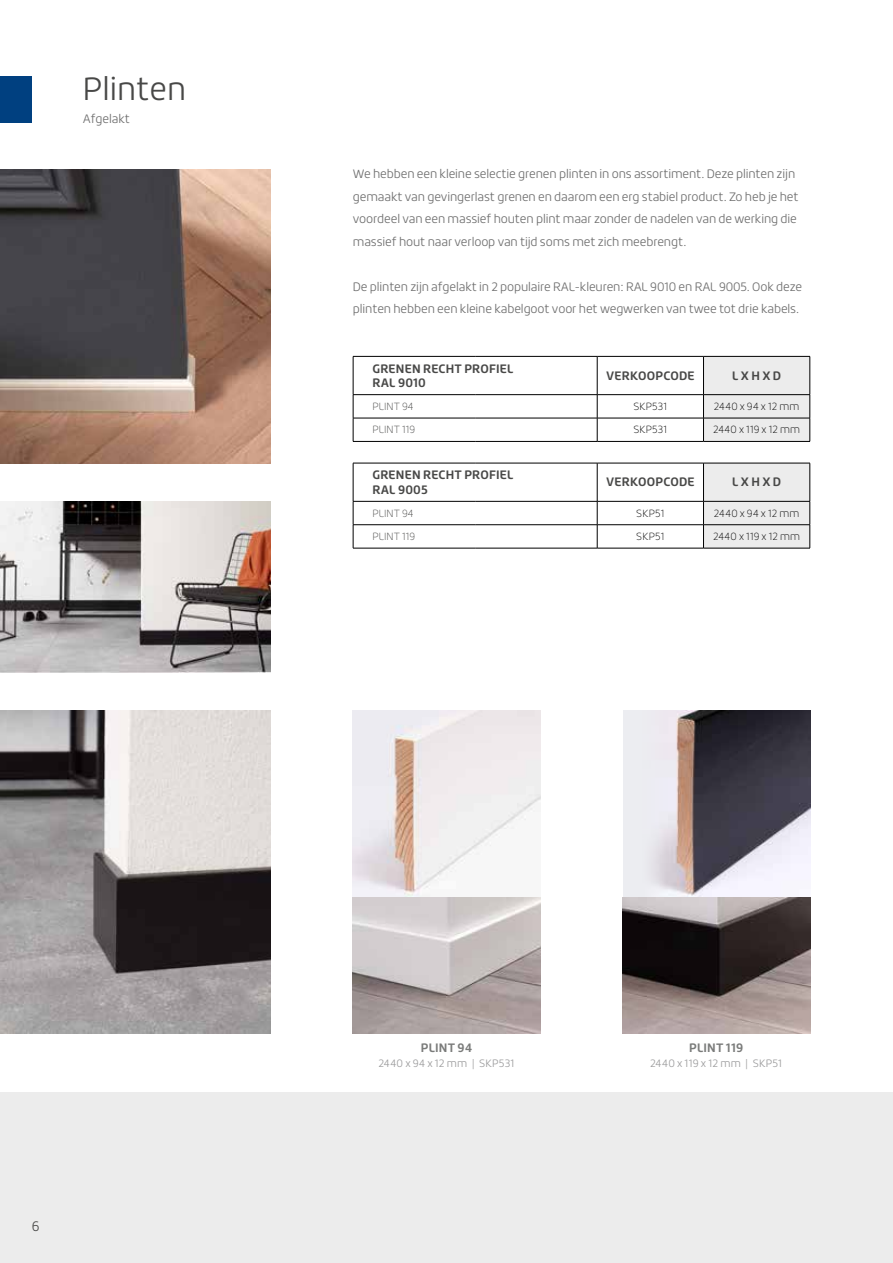
<style>
.page{position:relative;width:893px;height:1263px;background:#fff}
.page>*{position:absolute;margin:0;border:0;box-sizing:border-box;transform-origin:0 0}
.t1{font:300 31.5px "Roihu";color:#484847}
.t2{font:300 13.5px "Roihu";color:#484847}
.t3{font:300 12px/22.5px "Roihu";letter-spacing:-.01em;color:#6e6e6e}
.t4{font:700 12px/14.4px "Roihu";letter-spacing:.015em;color:#484847}
.t5{font:700 12px "Roihu";letter-spacing:.015em;color:#7a7b7a}
.t6{font:300 10.5px "Roihu";letter-spacing:.015em;color:#9c9c9d}
.t7{font:100 10.2px "Roihu";letter-spacing:.02em;color:#000}
.t8{font:100 10.2px "Roihu";color:#484847}
</style>
<div class="page">
<div style="left:0;top:1093px;width:893px;height:170px;background:#ececec"></div>
<img style="left:0;top:169px;width:270px;height:295px">
<img style="left:0;top:710px;width:270px;height:323px">
<img style="left:0;top:501px;width:270px;height:171px">
<hr style="left:353px;top:463px;width:122px;height:1px;background:#000">
<hr style="left:353px;top:463px;width:1px;height:38px;background:#000">
<hr style="left:475px;top:463px;width:122px;height:1px;background:#000">
<hr style="left:597px;top:463px;width:106px;height:1px;background:#000">
<hr style="left:597px;top:463px;width:1px;height:38px;background:#000">
<hr style="left:353px;top:501px;width:122px;height:1px;background:#000">
<hr style="left:475px;top:501px;width:122px;height:1px;background:#000">
<hr style="left:353px;top:524px;width:122px;height:1px;background:#000">
<svg style="left:353px;top:501px;width:1px;height:47px"></svg>
<hr style="left:475px;top:524px;width:122px;height:1px;background:#000">
<hr style="left:597px;top:501px;width:106px;height:1px;background:#000">
<hr style="left:353px;top:548px;width:122px;height:1px;background:#000">
<hr style="left:475px;top:548px;width:122px;height:1px;background:#000">
<hr style="left:597px;top:524px;width:106px;height:1px;background:#000">
<hr style="left:703px;top:548px;width:107px;height:1px;background:#000">
<svg style="left:597px;top:501px;width:1px;height:47px"></svg>
<svg style="left:703px;top:463px;width:108px;height:85px;background:#dcdcdc"></svg>
<hr style="left:597px;top:548px;width:106px;height:1px;background:#000">
<hr style="left:353px;top:356px;width:122px;height:1px;background:#000">
<hr style="left:353px;top:357px;width:1px;height:37px;background:#000">
<hr style="left:475px;top:356px;width:122px;height:1px;background:#000">
<hr style="left:597px;top:356px;width:106px;height:1px;background:#000">
<hr style="left:597px;top:357px;width:1px;height:37px;background:#000">
<hr style="left:353px;top:394px;width:122px;height:1px;background:#000">
<hr style="left:475px;top:394px;width:122px;height:1px;background:#000">
<hr style="left:353px;top:418px;width:122px;height:1px;background:#000">
<svg style="left:353px;top:395px;width:1px;height:46px"></svg>
<hr style="left:475px;top:418px;width:122px;height:1px;background:#000">
<hr style="left:597px;top:394px;width:106px;height:1px;background:#000">
<hr style="left:353px;top:441px;width:122px;height:1px;background:#000">
<hr style="left:475px;top:441px;width:122px;height:1px;background:#000">
<hr style="left:597px;top:418px;width:106px;height:1px;background:#000">
<hr style="left:703px;top:441px;width:107px;height:1px;background:#000">
<svg style="left:597px;top:395px;width:1px;height:46px"></svg>
<svg style="left:703px;top:356px;width:108px;height:85px;background:#dcdcdc"></svg>
<hr style="left:597px;top:441px;width:106px;height:1px;background:#000">
<img style="left:353px;top:710px;width:187px;height:323px">
<div style="left:623px;top:710px;width:187px;height:187px;background:#ecedf1"></div>
<img style="left:652px;top:710px;width:158px;height:187px">
<img style="left:623px;top:897px;width:187px;height:136px">
<div style="left:0;top:77px;width:32px;height:46px;background:#004080"></div>
<h1 class="t1" style="left:83px;top:71px;width:105px">Plinten</h1>
<p class="t3" style="left:83px;top:108px;width:48px">Afgelakt</p>
<p class="t3" style="left:353px;top:163px;width:447px">We hebben een kleine selectie grenen plinten in ons assortiment. Deze plinten zijn gemaakt van gevingerlast grenen en daarom een erg stabiel product. Zo heb je het voordeel van een massief houten plint maar zonder de nadelen van de werking die massief hout naar verloop van tijd soms met zich meebrengt.</p>
<p class="t3" style="left:353px;top:275px;width:451px">De plinten zijn afgelakt in 2 populaire RAL-kleuren: RAL 9010 en RAL 9005. Ook deze plinten hebben een kleine kabelgoot voor het wegwerken van twee tot drie kabels.</p>
<p class="t4" style="left:372px;top:361px;width:143px">GRENEN RECHT PROFIEL<br>RAL 9010</p>
<p class="t4" style="left:606px;top:368px;width:90px">VERKOOPCODE</p>
<p class="t4" style="left:732px;top:368px;width:51px">L X H X D</p>
<p class="t8" style="left:372px;top:400px;width:43px">PLINT 94</p>
<p class="t7" style="left:633px;top:400px;width:35px">SKP531</p>
<p class="t7" style="left:714px;top:400px;width:87px">2440 x 94 x 12 mm</p>
<p class="t8" style="left:372px;top:424px;width:44px">PLINT 119</p>
<p class="t7" style="left:633px;top:424px;width:35px">SKP531</p>
<p class="t7" style="left:713px;top:424px;width:88px">2440 x 119 x 12 mm</p>
<p class="t4" style="left:372px;top:468px;width:143px">GRENEN RECHT PROFIEL<br>RAL 9005</p>
<p class="t4" style="left:606px;top:475px;width:90px">VERKOOPCODE</p>
<p class="t4" style="left:732px;top:475px;width:51px">L X H X D</p>
<p class="t8" style="left:372px;top:507px;width:43px">PLINT 94</p>
<p class="t7" style="left:636px;top:507px;width:30px">SKP51</p>
<p class="t7" style="left:714px;top:507px;width:87px">2440 x 94 x 12 mm</p>
<p class="t8" style="left:372px;top:530px;width:44px">PLINT 119</p>
<p class="t7" style="left:636px;top:530px;width:30px">SKP51</p>
<p class="t7" style="left:713px;top:530px;width:88px">2440 x 119 x 12 mm</p>
<p class="t2" style="left:32px;top:1218px;width:9px">6</p>
<p class="t5" style="left:421px;top:1041px;width:53px">PLINT 94</p>
<p class="t6" style="left:378px;top:1058px;width:138px">2440 x 94 x 12 mm | SKP531</p>
<p class="t5" style="left:689px;top:1041px;width:56px">PLINT 119</p>
<p class="t6" style="left:650px;top:1058px;width:134px">2440 x 119 x 12 mm | SKP51</p>
</div>
